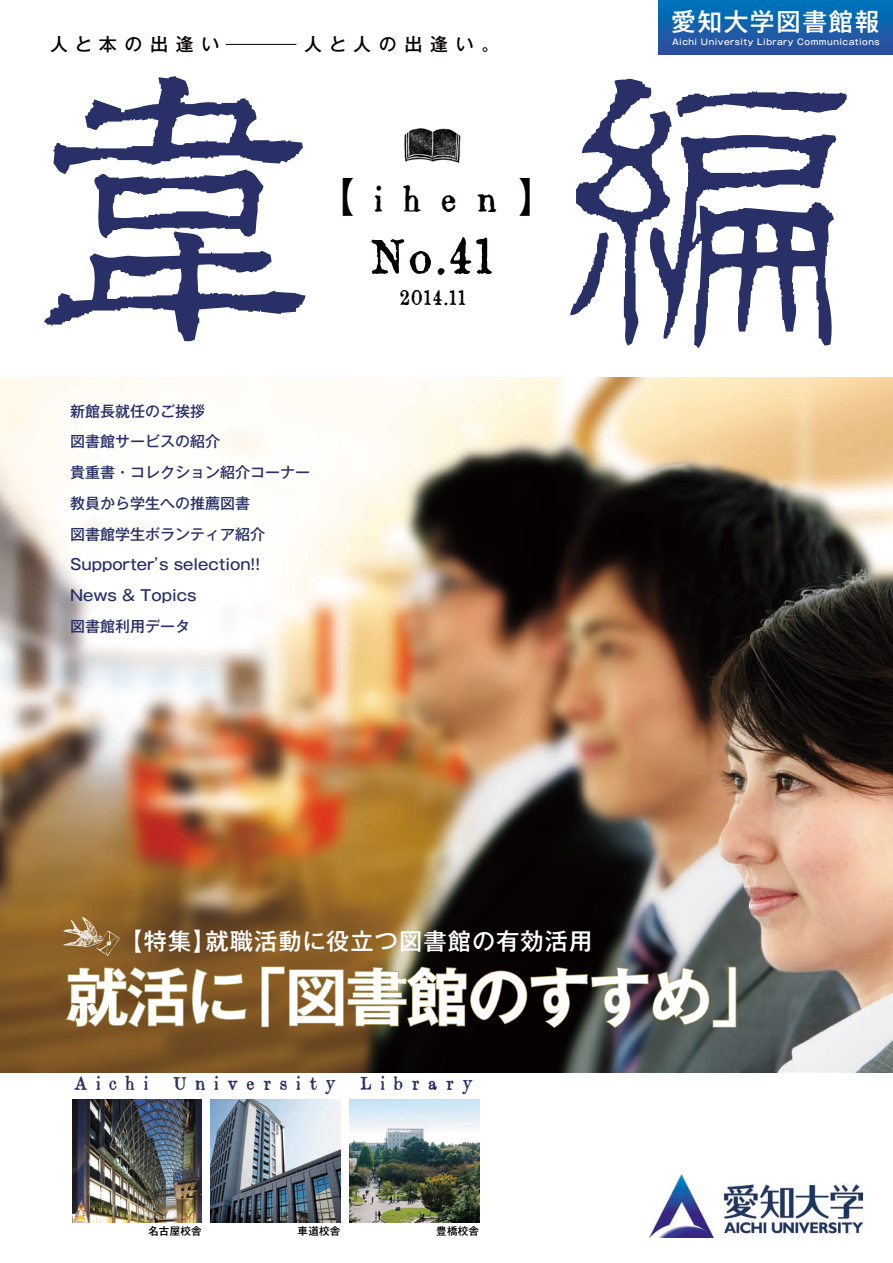
<style>
.page{position:relative;width:893px;height:1263px;background:#fff}
.page>*{position:absolute;margin:0;border:0;box-sizing:border-box;transform-origin:0 0}
.t1{font:700 63px "Gothic MB101 Pro De";letter-spacing:-.035em;color:#fff}
.t2{font:54.75px "Orwell";color:#060101}
.t3{font:39.75px "Orwell";color:#060101}
.t4{font:500 24.75px "Gothic MB101 Pro";letter-spacing:.06em;color:#fff}
.t5{font:500 23.25px "Gothic MB101 Pro";letter-spacing:.045em;color:#fff}
.t6{font:22.5px "Orwell";letter-spacing:.05em;color:#060101}
.t7{font:21.3px "Orwell";letter-spacing:.4em;color:#293067}
.t8{font:500 18px "Gothic MB101 Pro";letter-spacing:.425em;color:#060101}
.t9{font:500 15px/30.8px "Gothic MB101 Pro";color:#293067}
.t10{font:500 10.5px "Gothic MB101 Pro";letter-spacing:.025em;color:#060101}
.t11{font:500 8.25px "Gothic MB101 Pro";letter-spacing:.06em;color:#fff}
.s1{font-family:"Hira Kaku Pro N W3"}
</style>
<div class="page">
<img style="left:1px;top:378px;width:892px;height:695px">
<svg style="left:44px;top:76px;width:803px;height:272px"></svg>
<img style="left:400px;top:122px;width:63px;height:45px">
<img style="left:649px;top:1175px;width:213px;height:62px">
<svg style="left:63px;top:917px;width:56px;height:39px;background:#9f7b4b"></svg>
<svg style="left:64px;top:966px;width:184px;height:62px;background:#86612e"></svg>
<svg style="left:260px;top:966px;width:477px;height:63px;background:#534732"></svg>
<img style="left:72px;top:1099px;width:130px;height:123px">
<img style="left:211px;top:1099px;width:129px;height:123px">
<img style="left:350px;top:1099px;width:129px;height:123px">
<div style="left:659px;top:0;width:234px;height:55px;background:linear-gradient(to bottom,#0075bc,#314b9b)"></div>
<hr style="left:226px;top:44px;width:70px;height:1px;background:#060101">
<hr style="left:0;top:0;width:1px;height:1263px;background:#293067">
<h3 class="t4" style="left:671px;top:1px;width:210px">愛知大学図書館報</h3>
<p class="t8" style="left:50px;top:29px;width:451px">人と本の出逢い　　　人と人の出逢い。</p>
<p class="t11" style="left:672px;top:35px;width:209px">Aichi University Library Communications</p>
<h3 class="t3" style="left:315px;top:174px;width:244px"><span class="s1">【</span>ihen<span class="s1">】</span></h3>
<h2 class="t2" style="left:371px;top:221px;width:125px">No.41</h2>
<h3 class="t6" style="left:400px;top:284px;width:68px">2014.11</h3>
<p class="t9" style="left:70px;top:394px;width:241px">新館長就任のご挨拶<br>図書館サービスの紹介<br>貴重書・コレクション紹介コーナー教員から学生への推薦図書<br>図書館学生ボランティア紹介<br>Supporter’s selection!!<br>News &amp; Topics<br>図書館利用データ</p>
<h3 class="t5" style="left:119px;top:922px;width:475px">【特集】就職活動に役立つ図書館の有効活用</h3>
<h1 class="t1" style="left:66px;top:945px;width:709px">就活に「図書館のすすめ」</h1>
<h3 class="t7" style="left:74px;top:1070px;width:400px">Aichi University Library</h3>
<p class="t10" style="left:148px;top:1222px;width:55px">名古屋校舎</p>
<p class="t10" style="left:298px;top:1222px;width:44px">車道校舎</p>
<p class="t10" style="left:436px;top:1222px;width:44px">豊橋校舎</p>
</div>
